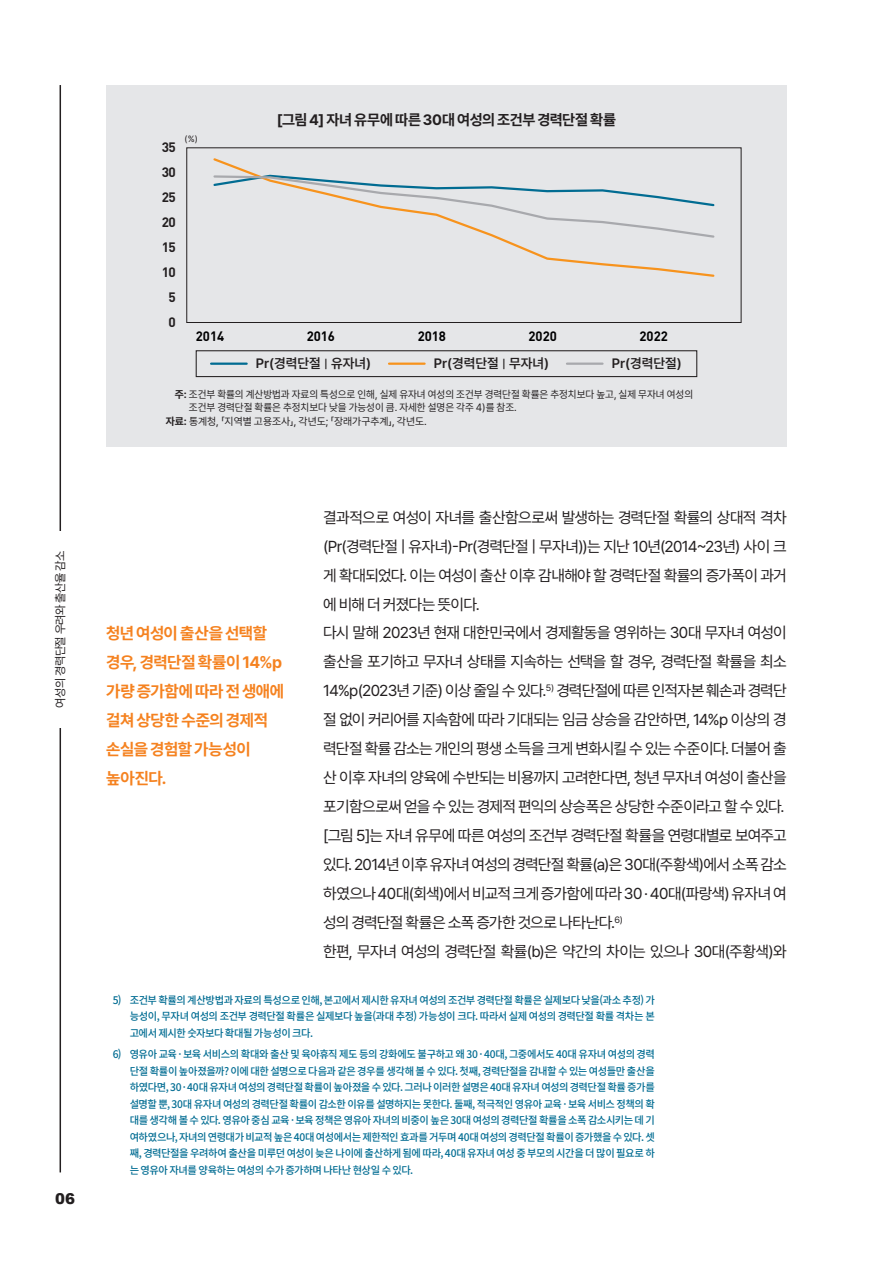
<style>
.page{position:relative;width:893px;height:1263px;background:#fff}
.page>*{position:absolute;margin:0;border:0;box-sizing:border-box;transform-origin:0 0}
.t1{font:700 16.5px/29px "Pretendard";letter-spacing:-.025em;color:#f58220}
.t2{font:15.75px/29px "Pretendard";letter-spacing:-.04em;color:#231f20}
.t3{font:700 15px "Pretendard";letter-spacing:-.015em;color:#231f20}
.t4{font:900 15px "Arial";color:#231f20}
.t5{font:600 13.5px "Pretendard";color:#231f20}
.t6{font:700 13.5px "DIN Pro";letter-spacing:-.01em;color:#000001}
.t7{font:700 13.5px/24.9px "DIN Pro";letter-spacing:-.045em;color:#231f20;text-align:center}
.t8{font:12px "Pretendard";letter-spacing:-.05em;color:#231f20}
.t9{font:500 10.5px/16.5px "Noto Sans CJ Kkr";letter-spacing:-.04em;color:#016c92;text-align:justify}
.t10{font:10.5px "Pretendard";color:#231f20}
.t11{font:9px "Pretendard";color:#231f20}
.s1{font-weight:500;font-size:11.55px}
.s2{font-weight:700}
</style>
<div class="page">
<hr style="left:60px;top:85px;width:1px;height:1087px;background:#231f20">
<div style="left:43px;top:531px;width:35px;height:196px;background:#fff"></div>
<div style="left:106px;top:85px;width:681px;height:361px;background:#e5e6e8"></div>
<div style="left:196px;top:350px;width:501px;height:27px;border:1px solid #231f20"></div>
<hr style="left:211px;top:363px;width:36px;height:2px;background:#016c92">
<hr style="left:389px;top:363px;width:36px;height:2px;background:#f7931d">
<hr style="left:567px;top:363px;width:35px;height:2px;background:#a8a9ad">
<div style="left:186px;top:147px;width:555px;height:176px;border:1px solid #231f20"></div>
<svg style="left:213px;top:158px;width:502px;height:119px"></svg>
<svg style="left:213px;top:174px;width:502px;height:65px"></svg>
<p class="t7" style="left:162px;top:134px;width:16px">35</p>
<p class="t7" style="left:162px;top:159px;width:16px">30</p>
<p class="t7" style="left:162px;top:184px;width:15px">25</p>
<p class="t7" style="left:162px;top:209px;width:16px">20</p>
<p class="t7" style="left:162px;top:234px;width:16px">15</p>
<p class="t7" style="left:162px;top:259px;width:16px">10<br>5</p>
<p class="t7" style="left:168px;top:309px;width:9px">0</p>
<p class="t11" style="left:185px;top:133px;width:15px">(%)</p>
<h3 class="t3" style="left:277px;top:108px;width:341px">[그림 4] 자녀 유무에 따른 30대 여성의 조건부 경력단절 확률</h3>
<p class="t6" style="left:196px;top:327px;width:30px">2014</p>
<p class="t6" style="left:307px;top:327px;width:30px">2016</p>
<p class="t6" style="left:418px;top:327px;width:30px">2018</p>
<p class="t6" style="left:529px;top:327px;width:30px">2020</p>
<p class="t6" style="left:639px;top:327px;width:30px">2022</p>
<p class="t5" style="left:256px;top:353px;width:117px">Pr(경력단절 <span class="s1">|</span> 유자녀)</p>
<p class="t5" style="left:434px;top:353px;width:117px">Pr(경력단절 <span class="s1">|</span> 무자녀)</p>
<p class="t5" style="left:612px;top:353px;width:72px">Pr(경력단절)</p>
<p class="t10" style="left:175px;top:387px;width:520px"><span class="s2">주:</span> 조건부 확률의 계산방법과 자료의 특성으로 인해, 실제 유자녀 여성의 조건부 경력단절 확률은 추정치보다 높고, 실제 무자녀 여성의</p>
<p class="t10" style="left:189px;top:400px;width:329px">조건부 경력단절 확률은 추정치보다 낮을 가능성이 큼. 자세한 설명은 각주 4)를 참조.</p>
<p class="t10" style="left:166px;top:414px;width:262px"><span class="s2">자료:</span> 통계청, 「지역별 고용조사」, 각년도; 「장래가구추계」, 각년도.</p>
<p class="t8" style="left:52px;top:707px;width:158px;rotate:-90deg">여성의 경력단절 우려와 출산율 감소</p>
<h3 class="t4" style="left:55px;top:1187px;width:21px">06</h3>
<h1 class="t1" style="left:106px;top:618px;width:179px">청년 여성이 출산을 선택할 경우, 경력단절 확률이 14%p 가량 증가함에 따라 전 생애에 걸쳐 상당한 수준의 경제적 손실을 경험할 가능성이 높아진다.</h1>
<p class="t2" style="left:323px;top:502px;width:465px">결과적으로 여성이 자녀를 출산함으로써 발생하는 경력단절 확률의 상대적 격차 (Pr(경력단절 | 유자녀)-Pr(경력단절 | 무자녀))는 지난 10년(2014~23년) 사이 크 게 확대되었다. 이는 여성이 출산 이후 감내해야 할 경력단절 확률의 증가폭이 과거 에 비해 더 커졌다는 뜻이다.<br>다시 말해 2023년 현재 대한민국에서 경제활동을 영위하는 30대 무자녀 여성이 출산을 포기하고 무자녀 상태를 지속하는 선택을 할 경우, 경력단절 확률을 최소 14%p(2023년 기준) 이상 줄일 수 있다.<sup>5)</sup> 경력단절에 따른 인적자본 훼손과 경력단 절 없이 커리어를 지속함에 따라 기대되는 임금 상승을 감안하면, 14%p 이상의 경 력단절 확률 감소는 개인의 평생 소득을 크게 변화시킬 수 있는 수준이다. 더불어 출 산 이후 자녀의 양육에 수반되는 비용까지 고려한다면, 청년 무자녀 여성이 출산을 포기함으로써 얻을 수 있는 경제적 편익의 상승폭은 상당한 수준이라고 할 수 있다. [그림 5]는 자녀 유무에 따른 여성의 조건부 경력단절 확률을 연령대별로 보여주고 있다. 2014년 이후 유자녀 여성의 경력단절 확률(a)은 30대(주황색)에서 소폭 감소 하였으나 40대(회색)에서 비교적 크게 증가함에 따라 30 · 40대(파랑색) 유자녀 여 성의 경력단절 확률은 소폭 증가한 것으로 나타난다.<sup>6)<br></sup>한편, 무자녀 여성의 경력단절 확률(b)은 약간의 차이는 있으나 30대(주황색)와</p>
<p class="t9" style="left:130px;top:992px;width:527px;text-indent:-17px">5) 조건부 확률의 계산방법과 자료의 특성으로 인해, 본고에서 제시한 유자녀 여성의 조건부 경력단절 확률은 실제보다 낮을(과소 추정) 가 능성이, 무자녀 여성의 조건부 경력단절 확률은 실제보다 높을(과대 추정) 가능성이 크다. 따라서 실제 여성의 경력단절 확률 격차는 본 고에서 제시한 숫자보다 확대될 가능성이 크다.</p>
<p class="t9" style="left:130px;top:1046px;width:527px;text-indent:-17px">6) 영유아 교육 · 보육 서비스의 확대와 출산 및 육아휴직 제도 등의 강화에도 불구하고 왜 30 · 40대, 그중에서도 40대 유자녀 여성의 경력 단절 확률이 높아졌을까? 이에 대한 설명으로 다음과 같은 경우를 생각해 볼 수 있다. 첫째, 경력단절을 감내할 수 있는 여성들만 출산을 하였다면, 30 · 40대 유자녀 여성의 경력단절 확률이 높아졌을 수 있다. 그러나 이러한 설명은 40대 유자녀 여성의 경력단절 확률 증가를 설명할 뿐, 30대 유자녀 여성의 경력단절 확률이 감소한 이유를 설명하지는 못한다. 둘째, 적극적인 영유아 교육 · 보육 서비스 정책의 확 대를 생각해 볼 수 있다. 영유아 중심 교육 · 보육 정책은 영유아 자녀의 비중이 높은 30대 여성의 경력단절 확률을 소폭 감소시키는 데 기 여하였으나, 자녀의 연령대가 비교적 높은 40대 여성에서는 제한적인 효과를 거두며 40대 여성의 경력단절 확률이 증가했을 수 있다. 셋 째, 경력단절을 우려하여 출산을 미루던 여성이 늦은 나이에 출산하게 됨에 따라, 40대 유자녀 여성 중 부모의 시간을 더 많이 필요로 하 는 영유아 자녀를 양육하는 여성의 수가 증가하며 나타난 현상일 수 있다.</p>
</div>
